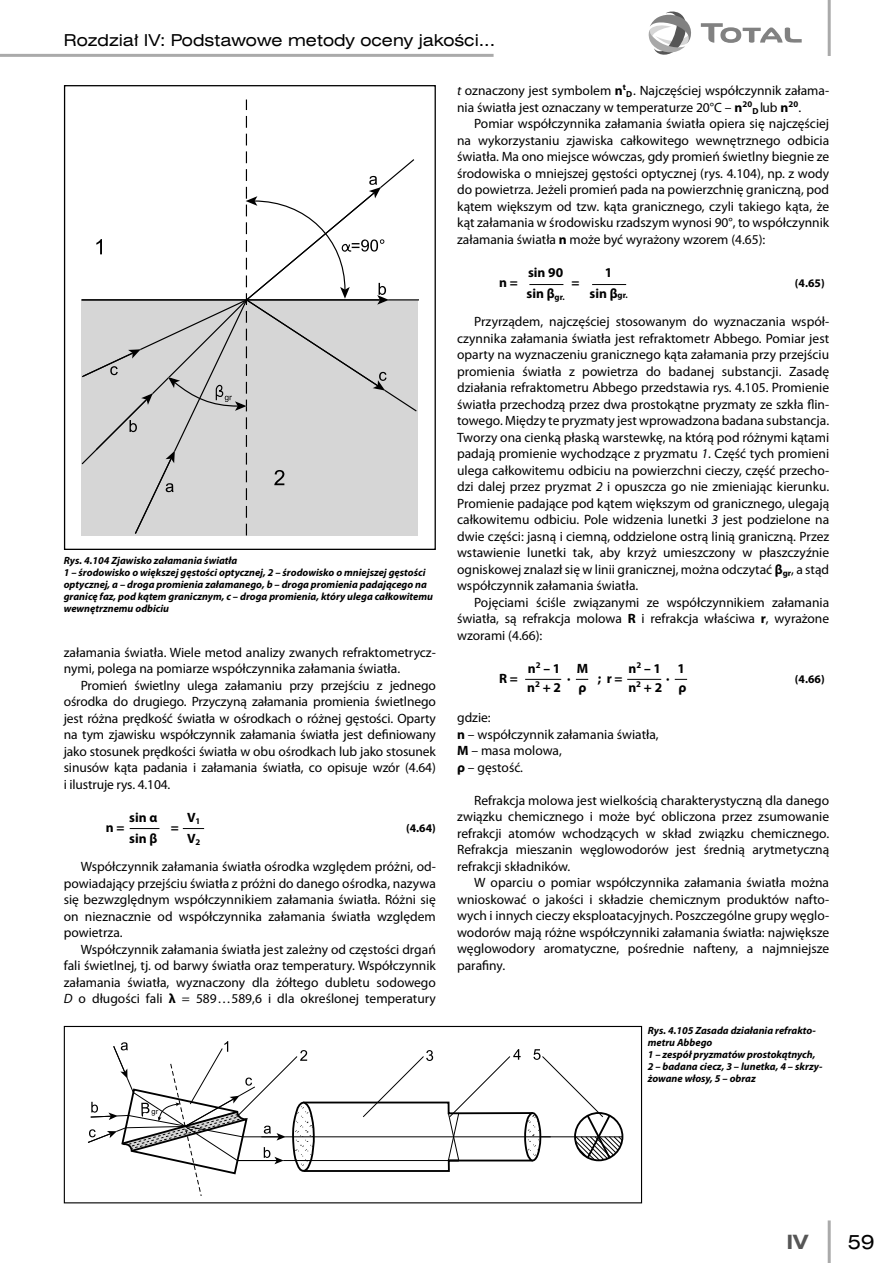
<style>
.page{position:relative;width:893px;height:1263px;background:#fff}
.page>*{position:absolute;margin:0;border:0;box-sizing:border-box;transform-origin:0 0}
.t1{font:700 18px "Swis 721 Ex PL";color:#565656}
.t2{font:18px "Swis 721 Ex PL";color:#000}
.t3{font:15px "Swis 721 Ex PL";color:#000}
.podstawa{font:13.5px/16.5px "Myriad Pro";color:#000;text-align:justify}
.wzor-01{font:700 13.5px "Myriad Pro";color:#000}
.podst_bez{font:13.5px "Myriad Pro";color:#000}
.wzor-01-2{font:700 11.7px "Myriad Pro";color:#000}
.podpisy{font:italic 700 10.5px/12px "Myriad Pro";color:#000}
.t4{font:7.5px "Arial";color:#000}
.s1{font-style:italic}
.s2{font-weight:700}
.s3{font-size:8.7px}
</style>
<div class="page">
<hr style="left:0;top:54px;width:494px;height:3px;background:#aaa">
<svg style="left:648px;top:11px;width:43px;height:44px"></svg>
<svg style="left:701px;top:23px;width:101px;height:20px"></svg>
<hr style="left:828px;top:1220px;width:3px;height:43px;background:#aaa">
<hr style="left:828px;top:0;width:3px;height:56px;background:#aaa">
<svg style="left:130px;top:828px;width:29px;height:1px"></svg>
<svg style="left:183px;top:828px;width:21px;height:1px"></svg>
<hr style="left:82px;top:299px;width:337px;height:1px;background:#000">
<svg style="left:81px;top:100px;width:337px;height:435px"></svg>
<hr style="left:529px;top:284px;width:34px;height:1px;background:#000">
<hr style="left:592px;top:284px;width:34px;height:1px;background:#000">
<svg style="left:88px;top:1041px;width:535px;height:155px"></svg>
<div style="left:64px;top:1026px;width:578px;height:177px;border:1px solid #000"></div>
<hr style="left:525px;top:679px;width:36px;height:1px;background:#000">
<hr style="left:627px;top:679px;width:34px;height:1px;background:#000">
<svg style="left:576px;top:679px;width:12px;height:1px"></svg>
<svg style="left:675px;top:679px;width:12px;height:1px"></svg>
<p class="t3" style="left:64px;top:31px;width:433px">Rozdział IV: Podstawowe metody oceny jakości...</p>
<p class="podpisy" style="left:64px;top:555px;width:175px">Rys. 4.104 Zjawisko załamania światła</p>
<p class="podpisy" style="left:64px;top:567px;width:371px">1 – środowisko o większej gęstości optycznej, 2 – środowisko o mniejszej gęstości optycznej, a – droga promienia załamanego, b – droga promienia padającego na granicę faz, pod kątem granicznym, c – droga promienia, który ulega całkowitemu wewnętrznemu odbiciu</p>
<p class="podstawa" style="left:64px;top:644px;width:374px">załamania światła. Wiele metod analizy zwanych refraktometrycz&shy;nymi, polega na pomiarze współczynnika załamania światła.</p>
<p class="podstawa" style="left:64px;top:677px;width:374px;text-indent:17px">Promień świetlny ulega załamaniu przy przejściu z jednego ośrodka do drugiego. Przyczyną załamania promienia świetlnego jest różna prędkość światła w ośrodkach o różnej gęstości. Oparty na tym zjawisku współczynnik załamania światła jest definiowany jako stosunek prędkości światła w obu ośrodkach lub jako stosunek sinusów kąta padania i załamania światła, co opisuje wzór (4.64) i ilustruje rys. 4.104.</p>
<p class="wzor-01" style="left:129px;top:809px;width:30px">sin α</p>
<p class="wzor-01" style="left:187px;top:809px;width:15px">V<sub>1</sub></p>
<p class="wzor-01" style="left:106px;top:820px;width:20px">n =</p>
<p class="wzor-01" style="left:171px;top:820px;width:10px">=</p>
<p class="wzor-01-2" style="left:406px;top:822px;width:31px">(4.64)</p>
<p class="wzor-01" style="left:129px;top:830px;width:30px">sin β</p>
<p class="wzor-01" style="left:187px;top:830px;width:15px">V<sub>2</sub></p>
<p class="podstawa" style="left:64px;top:859px;width:374px;text-indent:17px">Współczynnik załamania światła ośrodka względem próżni, od&shy;powiadający przejściu światła z próżni do danego ośrodka, nazywa się bezwzględnym współczynnikiem załamania światła. Różni się on nieznacznie od współczynnika załamania światła względem powietrza.</p>
<p class="podstawa" style="left:64px;top:941px;width:374px;text-indent:17px">Współczynnik załamania światła jest zależny od częstości drgań fali świetlnej, tj. od barwy światła oraz temperatury. Współczynnik załamania światła, wyznaczony dla żółtego dubletu sodowego <span class="s1">D</span> o długości fali <span class="s2">λ</span> = 589 … 589,6 i dla określonej temperatury</p>
<p class="t4" style="left:152px;top:1107px;width:8px">gr</p>
<p class="podstawa" style="left:457px;top:83px;width:374px"><span class="s1">t</span> oznaczony jest symbolem <span class="s2">n</span><sup>t</sup><sub>D</sub> . Najczęściej współczynnik załama&shy;nia światła jest oznaczany w temperaturze 20°C – <span class="s2">n</span><sup>20</sup><sub>D</sub> lub <span class="s2">n</span><sup>20</sup>.</p>
<p class="podstawa" style="left:457px;top:116px;width:374px;text-indent:17px">Pomiar współczynnika załamania światła opiera się najczęściej na wykorzystaniu zjawiska całkowitego wewnętrznego odbicia światła. Ma ono miejsce wówczas, gdy promień świetlny biegnie ze środowiska o mniejszej gęstości optycznej (rys. 4.104), np. z wody do powietrza. Jeżeli promień pada na powierzchnię graniczną, pod kątem większym od tzw. kąta granicznego, czyli takiego kąta, że kąt załamania w środowisku rzadszym wynosi 90°, to współczynnik załamania światła <span class="s2">n</span> może być wyrażony wzorem (4.65):</p>
<p class="wzor-01" style="left:528px;top:265px;width:37px">sin 90</p>
<p class="wzor-01" style="left:605px;top:265px;width:9px">1</p>
<p class="wzor-01" style="left:499px;top:275px;width:20px">n =</p>
<p class="wzor-01" style="left:572px;top:275px;width:10px">=</p>
<p class="wzor-01-2" style="left:795px;top:277px;width:31px">(4.65)</p>
<p class="wzor-01" style="left:526px;top:286px;width:40px">sin β<sub>gr.</sub></p>
<p class="wzor-01" style="left:589px;top:286px;width:40px">sin β<span class="s3">gr.</span></p>
<p class="podstawa" style="left:457px;top:314px;width:374px;text-indent:17px">Przyrządem, najczęściej stosowanym do wyznaczania współ&shy;czynnika załamania światła jest refraktometr Abbego. Pomiar jest oparty na wyznaczeniu granicznego kąta załamania przy przejściu promienia światła z powietrza do badanej substancji. Zasadę działania refraktometru Abbego przedstawia rys. 4.105. Promienie światła przechodzą przez dwa prostokątne pryzmaty ze szkła flin&shy;towego. Między te pryzmaty jest wprowadzona badana substancja.<br>Tworzy ona cienką płaską warstewkę, na którą pod różnymi kątami padają promienie wychodzące z pryzmatu <span class="s1">1</span>. Część tych promieni ulega całkowitemu odbiciu na powierzchni cieczy, część przecho&shy;dzi dalej przez pryzmat <span class="s1">2</span> i opuszcza go nie zmieniając kierunku.<br>Promienie padające pod kątem większym od granicznego, ulegają całkowitemu odbiciu. Pole widzenia lunetki <span class="s1">3</span> jest podzielone na dwie części: jasną i ciemną, oddzielone ostrą linią graniczną. Przez wstawienie lunetki tak, aby krzyż umieszczony w płaszczyźnie ogniskowej znalazł się w linii granicznej, można odczytać <span class="s2">β</span><sub>gr</sub>, a stąd współczynnik załamania światła.</p>
<p class="podstawa" style="left:457px;top:594px;width:374px;text-indent:17px">Pojęciami ściśle związanymi ze współczynnikiem załamania światła, są refrakcja molowa <span class="s2">R</span> i refrakcja właściwa <span class="s2">r</span>, wyrażone wzorami (4.66):</p>
<p class="wzor-01" style="left:528px;top:661px;width:62px">n<sup>2</sup> – 1 M</p>
<p class="wzor-01" style="left:629px;top:661px;width:58px">n<sup>2</sup> – 1 1</p>
<p class="wzor-01" style="left:499px;top:671px;width:20px">R =</p>
<p class="wzor-01" style="left:567px;top:671px;width:57px">· ; r =</p>
<p class="wzor-01" style="left:666px;top:671px;width:5px">·</p>
<p class="wzor-01-2" style="left:795px;top:673px;width:31px">(4.66)</p>
<p class="wzor-01" style="left:527px;top:680px;width:35px">n<sup>2</sup> + 2</p>
<p class="wzor-01" style="left:578px;top:680px;width:9px">ρ</p>
<p class="wzor-01" style="left:628px;top:680px;width:60px">n<sup>2</sup> + 2 ρ</p>
<p class="podst_bez" style="left:457px;top:710px;width:35px">gdzie:</p>
<p class="podst_bez" style="left:457px;top:727px;width:203px"><span class="s2">n</span> – współczynnik załamania światła,</p>
<p class="podst_bez" style="left:457px;top:743px;width:106px"><span class="s2">M</span> – masa molowa,</p>
<p class="podst_bez" style="left:457px;top:760px;width:67px"><span class="s2">ρ</span> – gęstość.</p>
<p class="podstawa" style="left:457px;top:792px;width:374px;text-indent:17px">Refrakcja molowa jest wielkością charakterystyczną dla danego związku chemicznego i może być obliczona przez zsumowanie refrakcji atomów wchodzących w skład związku chemicznego.<br>Refrakcja mieszanin węglowodorów jest średnią arytmetyczną refrakcji składników.</p>
<p class="podstawa" style="left:457px;top:875px;width:374px;text-indent:17px">W oparciu o pomiar współczynnika załamania światła można wnioskować o jakości i składzie chemicznym produktów nafto&shy;wych i innych cieczy eksploatacyjnych. Poszczególne grupy węglo&shy;wodorów mają różne współczynniki załamania światła: największe węglowodory aromatyczne, pośrednie nafteny, a najmniejsze parafiny.</p>
<p class="podpisy" style="left:648px;top:1024px;width:170px">Rys. 4.105 Zasada działania refrakto&shy;metru Abbego</p>
<p class="podpisy" style="left:648px;top:1048px;width:176px">1 – zespół pryzmatów prostokątnych,<br>2 – badana ciecz, 3 – lunetka, 4 – skrzy&shy;żowane włosy, 5 – obraz</p>
<h1 class="t1" style="left:787px;top:1230px;width:23px">IV</h1>
<h1 class="t2" style="left:848px;top:1230px;width:28px">59</h1>
</div>
